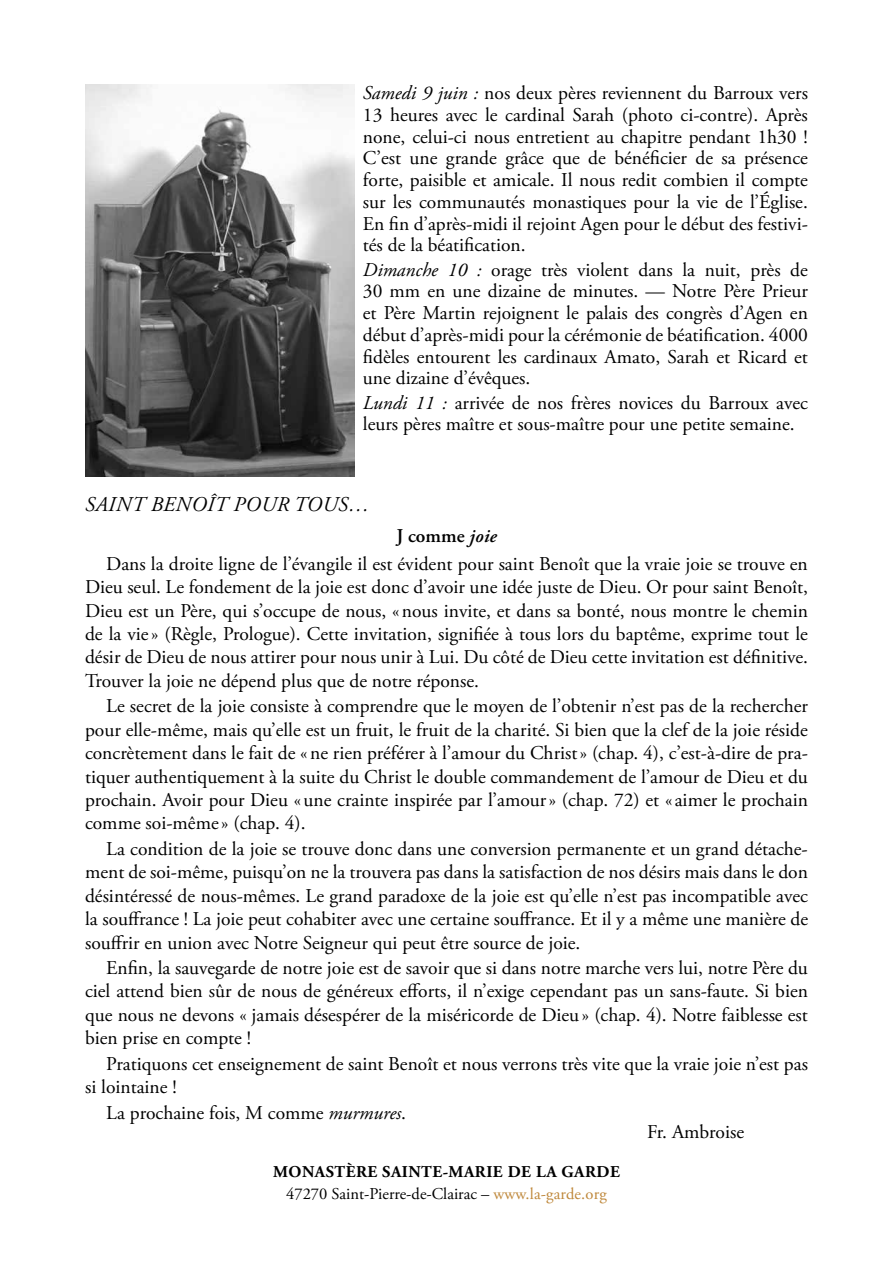
<style>
.page{position:relative;width:893px;height:1263px;background:#fff}
.page>*{position:absolute;margin:0;border:0;box-sizing:border-box;transform-origin:0 0}
.t1{font:italic 21px "Adobe Garamond Pro";letter-spacing:.015em;color:#000}
.t2{font:19.5px/23.4px "Adobe Garamond Pro";color:#000;text-align:justify}
.t3{font:700 16.5px/21.9px "Adobe Garamond Pro";letter-spacing:.03em;color:#000;text-align:center}
.s1{font-style:italic}
.s2{font-weight:600}
.s3{font-weight:600;font-style:italic}
.s4{font-weight:400}
.s5{font-weight:400;color:#bf883b}
</style>
<div class="page">
<img style="left:85px;top:85px;width:269px;height:391px">
<p class="t2" style="left:363px;top:83px;width:447px;line-height:21.8px"><span class="s1">Samedi 9 juin :</span> nos deux pères reviennent du Barroux vers 13 heures avec le cardinal Sarah (photo ci-contre). Après none, celui-ci nous entretient au chapitre pendant 1h30 !<br>C’est une grande grâce que de bénéficier de sa présence forte, paisible et amicale. Il nous redit combien il compte sur les communautés monastiques pour la vie de l’Église.<br>En fin d’après-midi il rejoint Agen pour le début des festivi&shy;tés de la béatification.</p>
<p class="t2" style="left:363px;top:259px;width:446px;line-height:21.8px"><span class="s1">Dimanche 10 :</span> orage très violent dans la nuit, près de 30 mm en une dizaine de minutes. — Notre Père Prieur et Père Martin rejoignent le palais des congrès d’Agen en début d’après-midi pour la cérémonie de béatification. 4000 fidèles entourent les cardinaux Amato, Sarah et Ricard et une dizaine d’évêques.</p>
<p class="t2" style="left:363px;top:392px;width:447px;line-height:21.8px"><span class="s1">Lundi 11 :</span> arrivée de nos frères novices du Barroux avec leurs pères maître et sous-maître pour une petite semaine.</p>
<p class="t1" style="left:85px;top:492px;width:286px">SAINT BENOÎT POUR TOUS…</p>
<p class="t2" style="left:106px;top:523px;width:703px;line-height:27.6px;text-indent:290px"><span class="s2">J comme</span> <span class="s3">joie<br></span>Dans la droite ligne de l’évangile il est évident pour saint Benoît que la vraie joie se trouve en</p>
<p class="t2" style="left:85px;top:576px;width:724px">Dieu seul. Le fondement de la joie est donc d’avoir une idée juste de Dieu. Or pour saint Benoît, Dieu est un Père, qui s’occupe de nous, «nous invite, et dans sa bonté, nous montre le chemin de la vie» (Règle, Prologue). Cette invitation, signifiée à tous lors du baptême, exprime tout le désir de Dieu de nous attirer pour nous unir à Lui. Du côté de Dieu cette invitation est définitive.<br>Trouver la joie ne dépend plus que de notre réponse.</p>
<p class="t2" style="left:85px;top:695px;width:724px;text-indent:21px">Le secret de la joie consiste à comprendre que le moyen de l’obtenir n’est pas de la rechercher pour elle-même, mais qu’elle est un fruit, le fruit de la charité. Si bien que la clef de la joie réside concrètement dans le fait de «ne rien préférer à l’amour du Christ» (chap. 4), c’est-à-dire de pra&shy;tiquer authentiquement à la suite du Christ le double commandement de l’amour de Dieu et du prochain. Avoir pour Dieu «une crainte inspirée par l’amour» (chap. 72) et « aimer le prochain comme soi-même» (chap. 4).</p>
<p class="t2" style="left:85px;top:838px;width:724px;text-indent:21px">La condition de la joie se trouve donc dans une conversion permanente et un grand détache&shy;ment de soi-même, puisqu’on ne la trouvera pas dans la satisfaction de nos désirs mais dans le don désintéressé de nous-mêmes. Le grand paradoxe de la joie est qu’elle n’est pas incompatible avec la souffrance ! La joie peut cohabiter avec une certaine souffrance. Et il y a même une manière de souffrir en union avec Notre Seigneur qui peut être source de joie.</p>
<p class="t2" style="left:85px;top:957px;width:724px;text-indent:21px">Enfin, la sauvegarde de notre joie est de savoir que si dans notre marche vers lui, notre Père du ciel attend bien sûr de nous de généreux efforts, il n’exige cependant pas un sans-faute. Si bien que nous ne devons « jamais désespérer de la miséricorde de Dieu» (chap. 4). Notre faiblesse est bien prise en compte !</p>
<p class="t2" style="left:85px;top:1053px;width:724px;text-indent:21px">Pratiquons cet enseignement de saint Benoît et nous verrons très vite que la vraie joie n’est pas si lointaine !</p>
<p class="t2" style="left:106px;top:1101px;width:301px">La prochaine fois, M comme <span class="s1">murmures</span>.</p>
<p class="t2" style="left:647px;top:1121px;width:98px">Fr. Ambroise</p>
<p class="t3" style="left:273px;top:1161px;width:348px">MONASTÈRE SAINTE-MARIE DE LA GARDE<br><span class="s4">47270 Saint-Pierre-de-Clairac –</span> <span class="s5">www.la-garde.org</span></p>
</div>
